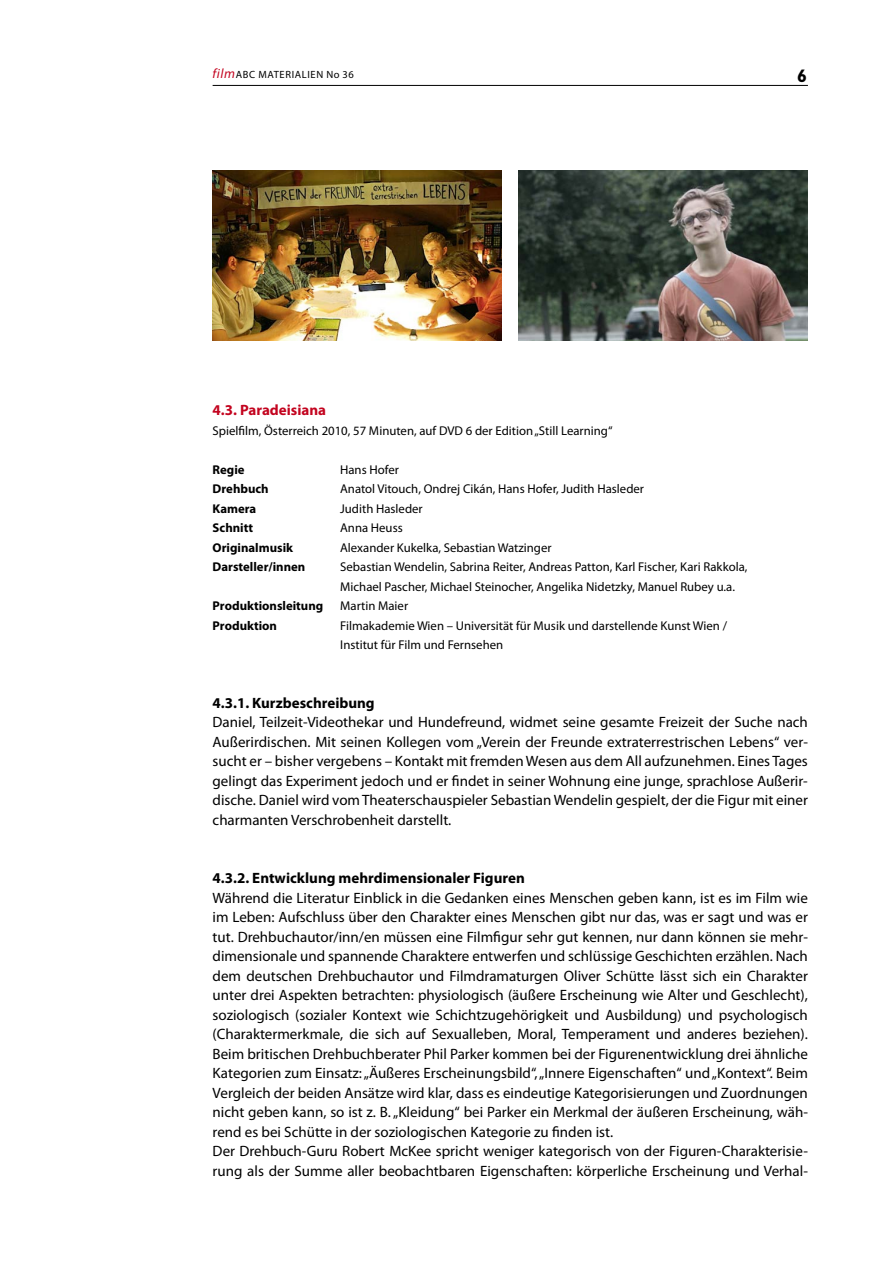
<style>
.page{position:relative;width:893px;height:1263px;background:#fff}
.page>*{position:absolute;margin:0;border:0;box-sizing:border-box;transform-origin:0 0}
.t1{font:700 18px "Gill Sans";color:#000}
.t2{font:15px/19.5px "Myriad Pro";color:#000;text-align:justify}
.t3{font:700 15px "Myriad Pro";color:#000}
.t4{font:700 15px "Myriad Pro";color:#c3041f}
.t5{font:12.75px/19.5px "Myriad Pro";color:#000}
.t6{font:700 12.75px "Myriad Pro";color:#000}
.t7{font:10.5px "Myriad Pro";letter-spacing:.06em;color:#000}
.s1{font-style:italic;font-size:13.5px;color:#c3041f}
.s2{font-weight:400}
</style>
<div class="page">
<hr style="left:213px;top:85px;width:595px;height:1px;background:#000">
<img style="left:213px;top:170px;width:289px;height:170px">
<img style="left:519px;top:170px;width:289px;height:170px">
<p class="t7" style="left:213px;top:68px;width:143px"><span class="s1">film</span>ABC Materialien No 36</p>
<p class="t1" style="left:797px;top:65px;width:11px">6</p>
<p class="t4" style="left:213px;top:400px;width:115px">4.3. Paradeisiana</p>
<p class="t5" style="left:213px;top:420px;width:401px">Spielfilm, Österreich 2010, 57 Minuten, auf DVD 6 der Edition „Still Learning“</p>
<p class="t6" style="left:213px;top:461px;width:33px">Regie</p>
<p class="t5" style="left:340px;top:459px;width:60px">Hans Hofer</p>
<p class="t6" style="left:213px;top:481px;width:58px">Drehbuch</p>
<p class="t5" style="left:340px;top:479px;width:305px">Anatol Vitouch, Ondrej Cikán, Hans Hofer, Judith Hasleder</p>
<p class="t6" style="left:213px;top:500px;width:45px">Kamera</p>
<p class="t5" style="left:340px;top:498px;width:84px">Judith Hasleder</p>
<p class="t6" style="left:213px;top:520px;width:42px">Schnitt</p>
<p class="t5" style="left:340px;top:518px;width:64px">Anna Heuss</p>
<p class="t6" style="left:213px;top:539px;width:109px">Originalmusik <span class="s2">A</span></p>
<p class="t5" style="left:348px;top:537px;width:205px">lexander Kukelka, Sebastian Watzinger</p>
<p class="t6" style="left:213px;top:559px;width:115px">Darsteller/innen <span class="s2">S</span></p>
<p class="t5" style="left:340px;top:557px;width:409px;text-indent:6px">ebastian Wendelin, Sabrina Reiter, Andreas Patton, Karl Fischer, Kari Rakkola,<br>Michael Pascher, Michael Steinocher, Angelika N idetzky, Manuel Rubey u.a.</p>
<p class="t6" style="left:213px;top:598px;width:112px">Produktionsleitung</p>
<p class="t5" style="left:340px;top:596px;width:69px">Martin Maier</p>
<p class="t6" style="left:213px;top:617px;width:100px">Produktion <span class="s2">F</span></p>
<p class="t5" style="left:340px;top:615px;width:388px;text-indent:6px">ilmakademie Wien – Universität für Musik und darstellende Kunst Wien /<br>I nstitut für Film und Fernsehen</p>
<p class="t3" style="left:213px;top:693px;width:164px">4.3.1. Kurzbeschreibung</p>
<p class="t2" style="left:213px;top:712px;width:597px">Daniel, Teilzeit-Videothekar und Hundefreund, widmet seine gesamte Freizeit der Suche nach Außerirdischen. Mit seinen Kollegen vom „Verein der Freunde extraterrestrischen Lebens“ ver&shy;sucht er – bisher vergebens – Kontakt mit fremden Wesen aus dem All aufzunehmen. Eines Tages gelingt das Experiment jedoch und er findet in seiner Wohnung eine junge, sprachlose Außerir&shy;dische. Daniel wird vom Theaterschauspieler Sebastian Wendelin gespielt, der die Figur mit einer charmanten Verschrobenheit darstellt.</p>
<p class="t3" style="left:213px;top:868px;width:314px">4.3.2. Entwicklung mehrdimensionaler Figuren</p>
<p class="t2" style="left:213px;top:888px;width:597px;text-align:left">Während die Literatur Einblick in die Gedanken eines Menschen geben kann, ist es im Film wie im Leben: Aufschluss über den Charakter eines Menschen gibt nur das, was er sagt und was er tut. Drehbuchautor/inn/en müssen eine Filmfigur sehr gut kennen, nur dann können sie mehr&shy;dimensionale und spannende Charaktere entwerfen und schlüssige Geschichten erzählen. Nach dem deutschen Drehbuchautor und Filmdramaturgen Oliver Schütte lässt sich ein Charakter unter drei Aspekten betrachten: physiologisch (äußere Erscheinung wie Alter und Geschlecht), soziologisch (sozialer Kontext wie Schichtzugehörigkeit und Ausbildung) und psychologisch (Charaktermerkmale, die sich auf Sexualleben, Moral, Temperament und anderes beziehen).<br>Beim britischen Drehbuchberater Phil Parker kommen bei der Figurenentwicklung drei ähnliche Kategorien zum Einsatz: „Äußeres Erscheinungsbild“, „I nnere Eigenschaften“ und „Kontext“. Beim Vergleich der beiden Ansätze wird klar, dass es eindeutige Kategorisierungen und Zuordnungen nicht geben kann, so ist z. B. „Kleidung“ bei Parker ein Merkmal der äußeren Erscheinung, wäh&shy;rend es bei Schütte in der soziologischen Kategorie zu finden ist.<br>Der Drehbuch-Guru Robert McKee spricht weniger kategorisch von der Figuren-Charakterisie&shy;rung als der Summe aller beobachtbaren Eigenschaften: körperliche Erscheinung und Verhal-</p>
</div>
